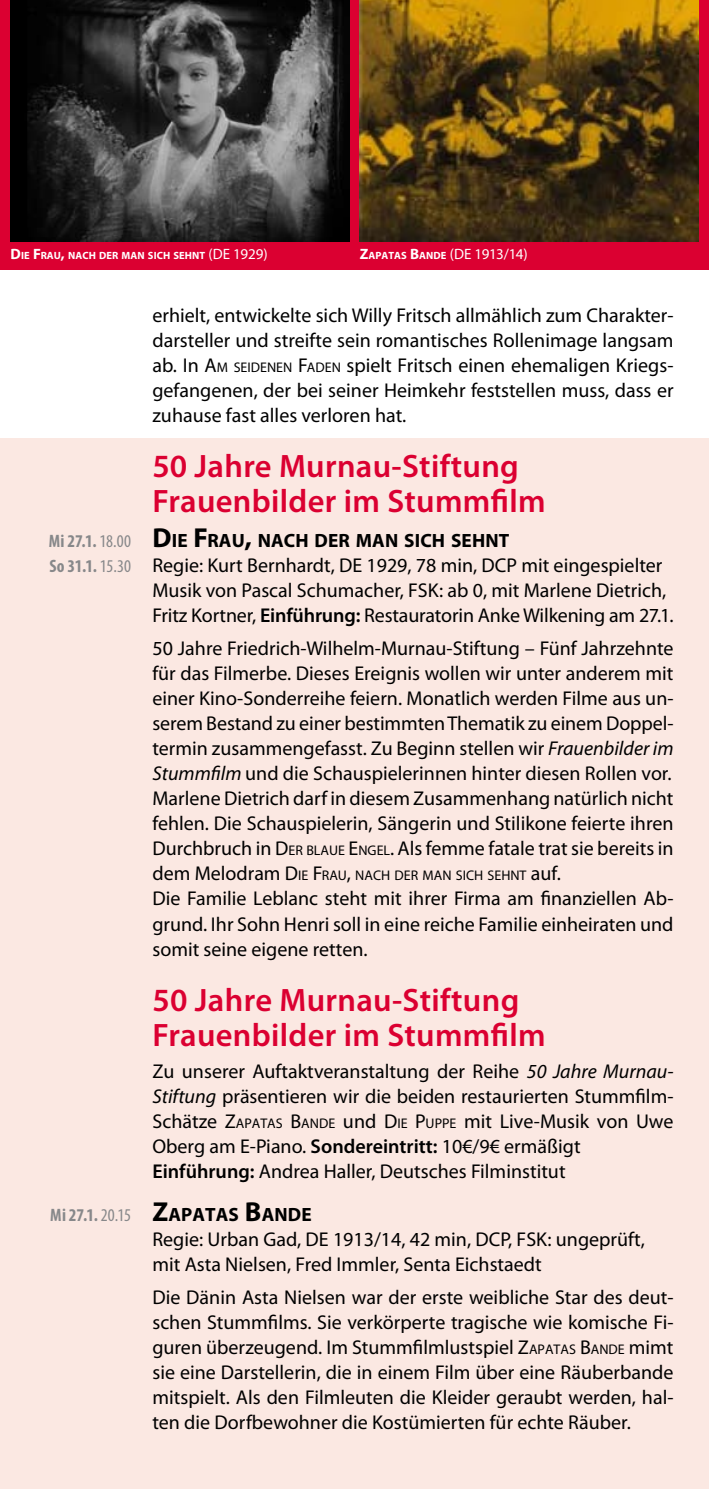
<style>
.page{position:relative;width:709px;height:1489px;background:#fff}
.page>*{position:absolute;margin:0;border:0;box-sizing:border-box;transform-origin:0 0}
.t1{font:600 32.5px/35px "Myriad Pro";letter-spacing:.01em;color:#db0031}
.t2{font:20px/25px "Myriad Pro";color:#000;text-align:justify}
.t3{font:700 19.25px "Myriad Pro";letter-spacing:.005em;color:#000}
.t4{font:700 condensed 18px/25px "Myriad Pro";letter-spacing:.005em;color:#87888a}
.t5{font:15px "Myriad Pro";letter-spacing:-.035em;color:#fff}
.t6{font:14px "Myriad Pro";color:#000}
.t7{font:700 10.5px "Myriad Pro";letter-spacing:.005em;color:#fff}
.s1{font-size:15px}
.s2{font-weight:400;font-size:15px}
.s3{font-weight:700}
.s4{font-weight:700;font-size:10.5px}
.s5{font-weight:400}
.s6{font-style:inherit}
.s7{font-size:14px}
.s8{font-size:27.5px}
.s9{font-weight:600}
.s10{font-style:italic}
.s11{font-size:20px}
</style>
<div class="page">
<div style="left:0;top:0;width:709px;height:269px;background:#db0031"></div>
<div style="left:0;top:438px;width:709px;height:1050px;background:#fbe8e2"></div>
<img style="left:360px;top:0;width:338px;height:241px">
<img style="left:11px;top:0;width:338px;height:241px">
<p class="t7" style="left:11px;top:249px;width:258px"><span class="s1">D</span>IE <span class="s1">F</span>RAU<span class="s1">,</span> NACH DER MAN SICH SEHNT <span class="s2">(DE 1929)</span></p>
<p class="t5" style="left:360px;top:245px;width:170px"><span class="s3">Z</span><span class="s4">APATAS</span> <span class="s3">B</span><span class="s4">ANDE</span> (DE 1913/14)</p>
<p class="t4" style="left:49px;top:528px;width:84px">Mi 27.1. <span class="s5">18.00<br></span>So 31.1. <span class="s5">15.30</span></p>
<p class="t4" style="left:50px;top:1202px;width:82px">Mi 27.1. <span class="s5">20.15</span></p>
<p class="t2" style="left:152px;top:302px;width:522px">erhielt, entwickelte sich Willy Fritsch allmählich zum Charakter&shy;darsteller und streifte sein romantisches Rollenimage langsam ab. In <span class="s6">A</span><span class="s7">M SEIDENEN</span> <span class="s6">F</span><span class="s7">ADEN</span> spielt Fritsch einen ehemaligen Kriegs&shy;gefangenen, der bei seiner Heimkehr feststellen muss, dass er zuhause fast alles verloren hat.</p>
<h1 class="t1" style="left:152px;top:447px;width:395px">50 Jahre Murnau-Stiftung<br>Frauenbilder im Stummfilm</h1>
<p class="t3" style="left:152px;top:527px;width:358px"><span class="s8">D</span>IE <span class="s8">F</span>RAU<span class="s8">,</span> NACH DER MAN SICH SEHNT</p>
<p class="t2" style="left:152px;top:552px;width:522px;text-align:left">Regie: Kurt Bernhardt, DE 1929, 78 min, DCP mit eingespielter<br>Musik von Pascal Schumacher, FSK: ab 0, mit Marlene Dietrich,<br>Fritz Kortner, <span class="s9">Einführung:</span> Restauratorin Anke Wilkening am 27.1.</p>
<p class="t2" style="left:152px;top:635px;width:522px">50 Jahre Friedrich-Wilhelm-Murnau-Stiftung – Fünf Jahrzehnte für das Filmerbe. Dieses Ereignis wollen wir unter anderem mit einer Kino-Sonderreihe feiern. Monatlich werden Filme aus un&shy;serem Bestand zu einer bestimmten Thematik zu einem Doppel&shy;termin zusammengefasst. Zu Beginn stellen wir <span class="s10">Frauenbilder im Stummfilm</span> und die Schauspielerinnen hinter diesen Rollen vor.<br>Marlene Dietrich darf in diesem Zusammenhang natürlich nicht fehlen. Die Schauspielerin, Sängerin und Stilikone feierte ihren Durchbruch in <span class="s6">D</span><span class="s7">ER BLAUE</span> <span class="s6">E</span><span class="s7">NGEL</span>. Als femme fatale trat sie bereits in</p>
<p class="t6" style="left:152px;top:867px;width:410px"><span class="s11">dem Melodram</span> <span class="s11">D</span>IE <span class="s11">F</span>RAU<span class="s11">,</span> NACH DER MAN SICH SEHNT <span class="s11">auf.</span></p>
<p class="t2" style="left:152px;top:885px;width:522px">Die Familie Leblanc steht mit ihrer Firma am finanziellen Ab&shy;grund. Ihr Sohn Henri soll in eine reiche Familie einheiraten und somit seine eigene retten.</p>
<h1 class="t1" style="left:152px;top:981px;width:395px">50 Jahre Murnau-Stiftung<br>Frauenbilder im Stummfilm</h1>
<p class="t2" style="left:152px;top:1058px;width:522px;text-align:left">Zu unserer Auftaktveranstaltung der Reihe <span class="s10">50 Jahre Murnau-Stiftung</span> präsentieren wir die beiden restaurierten Stummfilm-Schätze <span class="s6">Z</span><span class="s7">APATAS</span> <span class="s6">B</span><span class="s7">ANDE</span> und <span class="s6">D</span><span class="s7">IE</span> <span class="s6">P</span><span class="s7">UPPE</span> mit Live-Musik von Uwe Oberg am E-Piano. <span class="s9">Sondereintritt:</span> 10€/9€ ermäßigt <span class="s9">Einführung:</span> Andrea Haller, Deutsches Filminstitut</p>
<p class="t3" style="left:152px;top:1201px;width:161px"><span class="s8">Z</span>APATAS <span class="s8">B</span>ANDE</p>
<p class="t2" style="left:152px;top:1226px;width:494px">Regie: Urban Gad, DE 1913/14, 42 min, DCP, FSK: ungeprüft, mit Asta Nielsen, Fred Immler, Senta Eichstaedt</p>
<p class="t2" style="left:152px;top:1283px;width:522px">Die Dänin Asta Nielsen war der erste weibliche Star des deut&shy;schen Stummfilms. Sie verkörperte tragische wie komische Fi&shy;guren überzeugend. Im Stummfilmlustspiel <span class="s6">Z</span><span class="s7">APATAS</span> <span class="s6">B</span><span class="s7">ANDE</span> mimt sie eine Darstellerin, die in einem Film über eine Räuberbande mitspielt. Als den Filmleuten die Kleider geraubt werden, hal&shy;ten die Dorfbewohner die Kostümierten für echte Räuber.</p>
</div>
